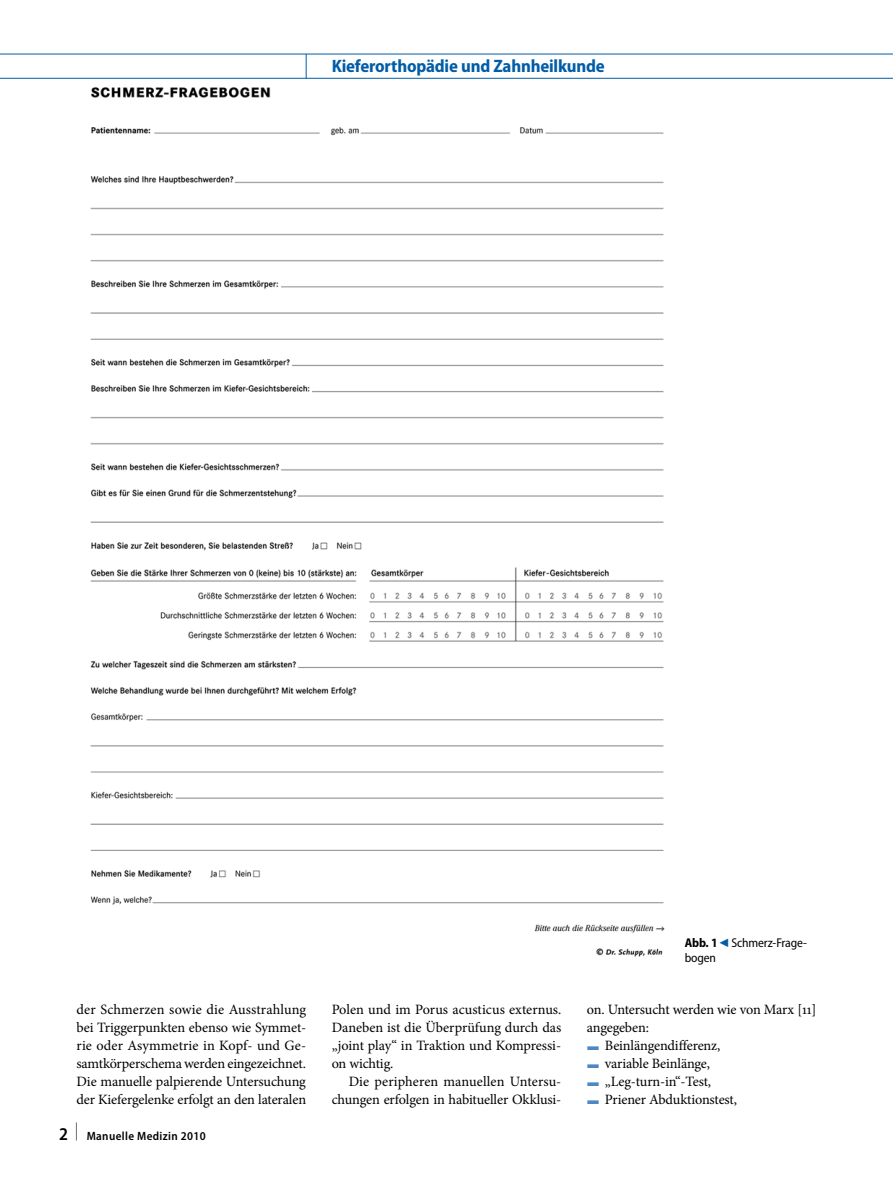
<style>
.page{position:relative;width:893px;height:1187px;background:#fff}
.page>*{position:absolute;margin:0;border:0;box-sizing:border-box;transform-origin:0 0}
.t1{font:700 semi-condensed 18px "Myriad Pro";letter-spacing:-.01em;color:#005da8}
.t2{font:14.25px/18px "Minion Pro";letter-spacing:-.01em;color:#000;text-align:justify}
.t3{font:semi-condensed 12.75px/15px "Myriad Pro";letter-spacing:-.01em;color:#000}
.t4{font:600 semi-condensed 12px "Myriad Pro";letter-spacing:.03em;color:#000}
.s1{font-weight:700}
.s2{font-family:"S Buttons";font-stretch:normal;font-size:14.25px;color:#005da8}
.s3{font-size:18px}
.s4{font-family:"S Buttons";color:#4f87c2}
</style>
<div class="page">
<img style="left:90px;top:87px;width:575px;height:870px">
<hr style="left:0;top:54px;width:893px;height:1px;background:#005da8">
<hr style="left:0;top:78px;width:893px;height:1px;background:#005da8">
<svg style="left:306px;top:54px;width:1px;height:25px"></svg>
<p class="t1" style="left:332px;top:56px;width:275px">Kieferorthopädie und Zahnheilkunde</p>
<p class="t3" style="left:685px;top:934px;width:124px"><span class="s1">Abb. 1</span><span class="s2">9</span>Schmerz-Frage&shy;bogen</p>
<p class="t2" style="left:77px;top:1000px;width:231px">der Schmerzen sowie die Ausstrahlung bei Triggerpunkten ebenso wie Symmet&shy;rie oder Asymmetrie in Kopf- und Ge&shy;samtkörperschema werden eingezeichnet.<br>Die manuelle palpierende Untersuchung der Kiefergelenke erfolgt an den lateralen</p>
<p class="t2" style="left:332px;top:1000px;width:231px">Polen und im Porus acusticus externus.<br>Daneben ist die Überprüfung durch das „joint play“ in Traktion und Kompressi&shy;on wichtig.</p>
<p class="t2" style="left:332px;top:1072px;width:231px;text-align:right">Die peripheren manuellen Untersu&shy;chungen erfolgen in habitueller Okklusi-</p>
<p class="t4" style="left:59px;top:1129px;width:148px"><span class="s3">2 </span><sup>|</sup> Manuelle Medizin 2010</p>
<p class="t2" style="left:587px;top:1000px;width:231px;text-align:left">on. Untersucht werden wie von Marx [11] angegeben:<br><span class="s4">F</span> Beinlängendifferenz,<br><span class="s4">F</span> variable Beinlänge,<br><span class="s4">F</span> „Leg-turn-in“-Test,<br><span class="s4">F</span> Priener Abduktionstest,</p>
</div>
